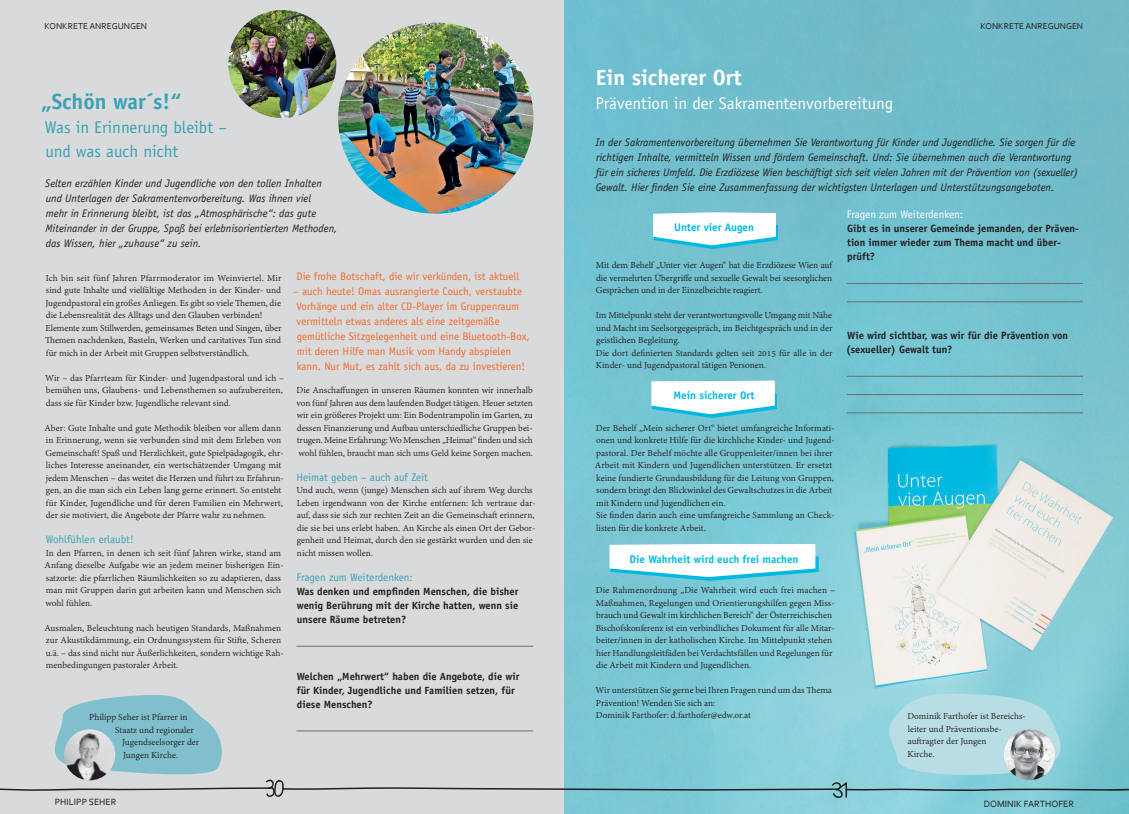
<style>
.page{position:relative;width:1129px;height:814px;background:#fff}
.page>*{position:absolute;margin:0;border:0;box-sizing:border-box;transform-origin:0 0}
.t1{font:700 22px "Officina Sans";color:#fff}
.t2{font:700 22px "Officina Sans";color:#3aa2b4}
.t3{font:17px "Officina Sans";color:#fff}
.t4{font:17px/24px "Officina Sans";color:#3aa2b4}
.t5{font:italic 11px/15px "Officina Sans";color:#231f20}
.t6{font:11px/15px "Officina Sans";color:#f36c2e}
.t7{font:11px "Officina Sans";color:#3aa2b4}
.t8{font:700 11px "Officina Sans";color:#00b9e1}
.t9{font:11px "Officina Sans";color:#fff}
.t10{font:700 10.5px/14px "Officina Sans";color:#231f20}
.t11{font:10px/12.5px "Adobe Devanagari";color:#231f20}
.t12{font:9.5px "Corbel";color:#231f20}
.t13{font:9px "Corbel";color:#231f20}
</style>
<div class="page">
<div style="left:0;top:0;width:564px;height:814px;background:#d9dadc"></div>
<img style="left:564px;top:0;width:564px;height:814px">
<img style="left:338px;top:23px;width:195px;height:191px">
<img style="left:228px;top:10px;width:108px;height:108px;border-radius:54px">
<hr style="left:296px;top:646px;width:237px;height:1px;background:#6c6d70">
<svg style="left:653px;top:212px;width:124px;height:37px"></svg>
<svg style="left:651px;top:380px;width:125px;height:38px"></svg>
<svg style="left:609px;top:544px;width:209px;height:36px"></svg>
<hr style="left:846px;top:283px;width:236px;height:1px;background:#6c6d70">
<hr style="left:846px;top:301px;width:236px;height:1px;background:#6c6d70">
<hr style="left:846px;top:376px;width:236px;height:1px;background:#6c6d70">
<hr style="left:846px;top:394px;width:236px;height:1px;background:#6c6d70">
<hr style="left:846px;top:412px;width:236px;height:1px;background:#6c6d70">
<svg style="left:0;top:690px;width:1128px;height:110px"></svg>
<p class="t13" style="left:44px;top:20px;width:104px">KONKRETE ANREGUNGEN</p>
<p class="t13" style="left:980px;top:20px;width:104px">KONKRETE ANREGUNGEN</p>
<h1 class="t2" style="left:41px;top:88px;width:142px">„Schön war´s!“</h1>
<h2 class="t4" style="left:45px;top:116px;width:184px">Was in Erinnerung bleibt – und was auch nicht</h2>
<p class="t5" style="left:45px;top:176px;width:294px">Selten erzählen Kinder und Jugendliche von den tollen Inhalten und Unterlagen der Sakramentenvorbereitung. Was ihnen viel<br>mehr in Erinnerung bleibt, ist das „Atmosphärische“: das gute Miteinander in der Gruppe, Spaß bei erlebnisorientierten Methoden, das Wissen, hier „zuhause“ zu sein.</p>
<p class="t11" style="left:45px;top:272px;width:238px">Ich bin seit fünf Jahren Pfarrmoderator im Weinviertel. Mir sind gute Inhalte und vielfältige Methoden in der Kinder- und Jugendpastoral ein großes Anliegen. Es gibt so viele Themen, die die Lebensrealität des Alltags und den Glauben verbinden!<br>Elemente zum Stillwerden, gemeinsames Beten und Singen, über Themen nachdenken, Basteln, Werken und caritatives Tun sind für mich in der Arbeit mit Gruppen selbstverständlich.</p>
<p class="t11" style="left:45px;top:372px;width:240px;text-align:justify">Wir – das Pfarrteam für Kinder- und Jugendpastoral und ich – bemühen uns, Glaubens- und Lebensthemen so aufzubereiten, dass sie für Kinder bzw. Jugendliche relevant sind.</p>
<p class="t11" style="left:45px;top:422px;width:241px">Aber: Gute Inhalte und gute Methodik bleiben vor allem dann in Erinnerung, wenn sie verbunden sind mit dem Erleben von Gemeinschaft! Spaß und Herzlichkeit, gute Spielpädagogik, ehr&shy;liches Interesse aneinander, ein wertschätzender Umgang mit jedem Menschen – das weitet die Herzen und führt zu Erfahrun&shy;gen, an die man sich ein Leben lang gerne erinnert. So entsteht für Kinder, Jugendliche und für deren Familien ein Mehrwert, der sie motiviert, die Angebote der Pfarre wahr zu nehmen.</p>
<p class="t7" style="left:46px;top:533px;width:90px">Wohlfühlen erlaubt!</p>
<p class="t11" style="left:45px;top:547px;width:241px">In den Pfarren, in denen ich seit fünf Jahren wirke, stand am Anfang dieselbe Aufgabe wie an jedem meiner bisherigen Ein&shy;satzorte: die pfarrlichen Räumlichkeiten so zu adaptieren, dass man mit Gruppen darin gut arbeiten kann und Menschen sich wohl fühlen.</p>
<p class="t11" style="left:45px;top:622px;width:241px">Ausmalen, Beleuchtung nach heutigen Standards, Maßnahmen zur Akustikdämmung, ein Ordnungssystem für Stifte, Scheren u.ä. – das sind nicht nur Äußerlichkeiten, sondern wichtige Rah&shy;menbedingungen pastoraler Arbeit.</p>
<p class="t6" style="left:296px;top:269px;width:224px">Die frohe Botschaft, die wir verkünden, ist aktuell</p>
<p class="t6" style="left:293px;top:284px;width:238px">– auch heute! Omas ausrangierte Couch, verstaubte Vorhänge und ein alter CD-Player im Gruppenraum vermitteln etwas anderes als eine zeitgemäße gemütliche Sitzgelegenheit und eine Bluetooth-Box, mit deren Hilfe man Musik vom Handy abspielen kann. Nur Mut, es zahlt sich aus, da zu investieren!</p>
<p class="t11" style="left:296px;top:385px;width:238px;text-align:justify">Die Anschaffungen in unseren Räumen konnten wir innerhalb von fünf Jahren aus dem laufenden Budget tätigen. Heuer setzten wir ein größeres Projekt um: Ein Bodentrampolin im Garten, zu dessen Finanzierung und Aufbau unterschiedliche Gruppen bei&shy;trugen. Meine Erfahrung: Wo Menschen „Heimat“ finden und sich wohl fühlen, braucht man sich ums Geld keine Sorgen machen.</p>
<p class="t7" style="left:296px;top:470px;width:133px">Heimat geben – auch auf Zeit</p>
<p class="t11" style="left:296px;top:485px;width:240px">Und auch, wenn (junge) Menschen sich auf ihrem Weg durchs Leben irgendwann von der Kirche entfernen: Ich vertraue dar&shy;auf, dass sie sich zur rechten Zeit an die Gemeinschaft erinnern, die sie bei uns erlebt haben. An Kirche als einen Ort der Gebor&shy;genheit und Heimat, durch den sie gestärkt wurden und den sie nicht missen wollen.</p>
<p class="t7" style="left:296px;top:570px;width:118px">Fragen zum Weiterdenken:</p>
<p class="t10" style="left:297px;top:584px;width:223px;text-align:justify">Was denken und empfinden Menschen, die bisher wenig Berührung mit der Kirche hatten, wenn sie unsere Räume betreten?</p>
<p class="t10" style="left:297px;top:668px;width:224px">Welchen „Mehrwert“ haben die Angebote, die wir für Kinder, Jugendliche und Familien setzen, für diese Menschen?</p>
<p class="t11" style="left:89px;top:711px;width:100px">Philipp Seher ist Pfarrer in</p>
<p class="t11" style="left:115px;top:724px;width:80px">Staatz und regionaler</p>
<p class="t11" style="left:122px;top:736px;width:79px">Jugendseelsorger der</p>
<p class="t11" style="left:123px;top:749px;width:57px">Jungen Kirche.</p>
<p class="t12" style="left:55px;top:795px;width:63px">PHILIPP SEHER</p>
<h1 class="t1" style="left:595px;top:64px;width:147px">Ein sicherer Ort</h1>
<h2 class="t3" style="left:595px;top:94px;width:299px">Prävention in der Sakramentenvorbereitung</h2>
<p class="t5" style="left:595px;top:134px;width:484px">In der Sakramentenvorbereitung übernehmen Sie Verantwortung für Kinder und Jugendliche. Sie sorgen für die richtigen Inhalte, vermitteln Wissen und fördern Gemeinschaft. Und: Sie übernehmen auch die Verantwortung für ein sicheres Umfeld. Die Erzdiözese Wien beschäftigt sich seit vielen Jahren mit der Prävention von (sexueller)<br>Gewalt. Hier finden Sie eine Zusammenfassung der wichtigsten Unterlagen und Unterstützungsangeboten.</p>
<p class="t8" style="left:674px;top:220px;width:81px">Unter vier Augen</p>
<p class="t11" style="left:595px;top:260px;width:238px;text-align:justify">Mit dem Behelf „Unter vier Augen“ hat die Erzdiözese Wien auf die vermehrten Übergriffe und sexuelle Gewalt bei seesorglichen Gesprächen und in der Einzelbeichte reagiert.</p>
<p class="t11" style="left:595px;top:310px;width:238px">Im Mittelpunkt steht der verantwortungsvolle Umgang mit Nähe und Macht im Seelsorgegespräch, im Beichtgespräch und in der geistlichen Begleitung.<br>Die dort definierten Standards gelten seit 2015 für alle in der Kinder- und Jugendpastoral tätigen Personen.</p>
<p class="t8" style="left:673px;top:388px;width:82px">Mein sicherer Ort</p>
<p class="t11" style="left:595px;top:422px;width:241px">Der Behelf „Mein sicherer Ort“ bietet umfangreiche Informati&shy;onen und konkrete Hilfe für die kirchliche Kinder- und Jugend&shy;pastoral. Der Behelf möchte alle Gruppenleiter/innen bei ihrer Arbeit mit Kindern und Jugendlichen unterstützen. Er ersetzt keine fundierte Grundausbildung für die Leitung von Gruppen, sondern bringt den Blickwinkel des Gewaltschutzes in die Arbeit mit Kindern und Jugendlichen ein.<br>Sie finden darin auch eine umfangreiche Sammlung an Check&shy;listen für die konkrete Arbeit.</p>
<p class="t8" style="left:629px;top:552px;width:170px">Die Wahrheit wird euch frei machen</p>
<p class="t11" style="left:595px;top:585px;width:241px">Die Rahmenordnung „Die Wahrheit wird euch frei machen – Maßnahmen, Regelungen und Orientierungshilfen gegen Miss&shy;brauch und Gewalt im kirchlichen Bereich“ der Österreichischen Bischofskonferenz ist ein verbindliches Dokument für alle Mitar&shy;beiter/innen in der katholischen Kirche. Im Mittelpunkt stehen hier Handlungsleitfäden bei Verdachtsfällen und Regelungen für die Arbeit mit Kindern und Jugendlichen.</p>
<p class="t11" style="left:595px;top:685px;width:238px">Wir unterstützen Sie gerne bei Ihren Fragen rund um das Thema<br>Prävention! Wenden Sie sich an:<br>Dominik Farthofer: d.farthofer@edw.or.at</p>
<p class="t9" style="left:846px;top:208px;width:118px">Fragen zum Weiterdenken:</p>
<p class="t10" style="left:846px;top:221px;width:233px">Gibt es in unserer Gemeinde jemanden, der Präven&shy;tion immer wieder zum Thema macht und über&shy;prüft?</p>
<p class="t10" style="left:846px;top:328px;width:223px">Wie wird sichtbar, was wir für die Prävention von (sexueller) Gewalt tun?</p>
<p class="t11" style="left:907px;top:710px;width:120px">Dominik Farthofer ist Bereichs&shy;leiter und Präventionsbe&shy;auftragter der Jungen<br>Kirche.</p>
<p class="t12" style="left:983px;top:797px;width:92px">DOMINIK FARTHOFER</p>
</div>
